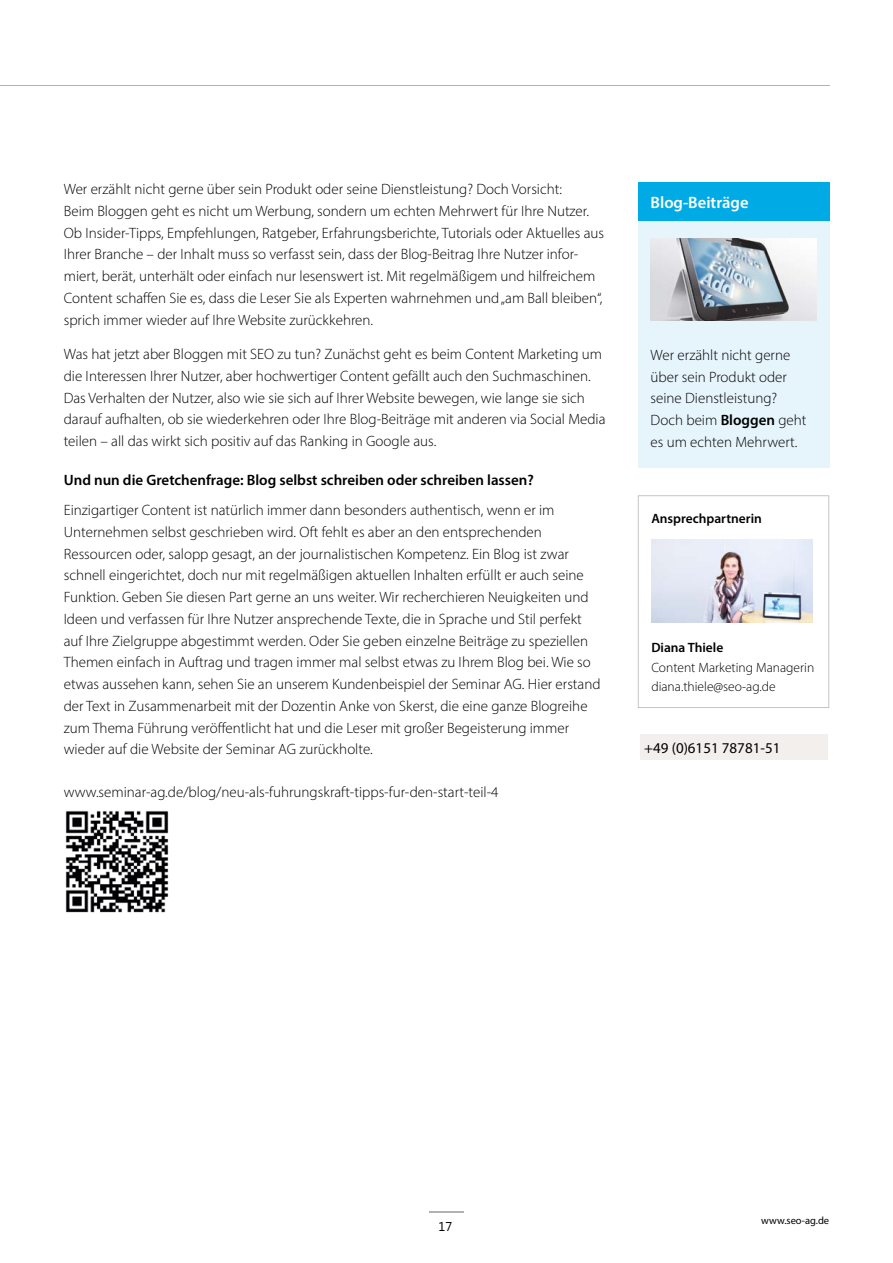
<style>
.page{position:relative;width:893px;height:1263px;background:#fff}
.page>*{position:absolute;margin:0;border:0;box-sizing:border-box;transform-origin:0 0}
.t1{font:600 16.5px "Myriad Pro";color:#fff}
.t2{font:300 15px/21.8px "Myriad Pro";color:#000}
.t3{font:600 15px "Myriad Pro";color:#000}
.t4{font:15px "Myriad Pro";color:#000}
.t5{font:300 13.5px/19.5px "Myriad Pro";color:#000}
.t6{font:600 13.5px "Myriad Pro";color:#000}
.t7{font:12.75px "Segoe UI";color:#000}
.t8{font:10.5px "Myriad Pro";color:#000}
.s1{font-weight:600}
</style>
<div class="page">
<hr style="left:429px;top:1211px;width:34px;height:2px;background:#b1b2b3">
<hr style="left:0;top:85px;width:829px;height:1px;background:#b1b2b3">
<div style="left:640px;top:734px;width:187px;height:26px;background:#f3efed"></div>
<svg style="left:638px;top:495px;width:191px;height:213px"></svg>
<div style="left:638px;top:183px;width:191px;height:38px;background:#00aae4"></div>
<div style="left:638px;top:221px;width:191px;height:247px;background:#e6f4fc"></div>
<img style="left:651px;top:238px;width:165px;height:83px">
<img style="left:65px;top:811px;width:104px;height:102px">
<p class="t2" style="left:64px;top:178px;width:542px">Wer erzählt nicht gerne über sein Produkt oder seine Dienstleistung? Doch Vorsicht:<br>Beim Bloggen geht es nicht um Werbung, sondern um echten Mehrwert für Ihre Nutzer.<br>Ob Insider-Tipps, Empfehlungen, Ratgeber, Erfahrungsberichte, Tutorials oder Aktuelles aus Ihrer Branche – der Inhalt muss so verfasst sein, dass der Blog-Beitrag Ihre Nutzer infor&shy;miert, berät, unterhält oder einfach nur lesenswert ist. Mit regelmäßigem und hilfreichem Content schaffen Sie es, dass die Leser Sie als Experten wahrnehmen und „am Ball bleiben“, sprich immer wieder auf Ihre Website zurückkehren.</p>
<p class="t2" style="left:64px;top:343px;width:543px">Was hat jetzt aber Bloggen mit SEO zu tun? Zunächst geht es beim Content Marketing um die Interessen Ihrer Nutzer, aber hochwertiger Content gefällt auch den Suchmaschinen.<br>Das Verhalten der Nutzer, also wie sie sich auf Ihrer Website bewegen, wie lange sie sich darauf aufhalten, ob sie wiederkehren oder Ihre Blog-Beiträge mit anderen via Social Media teilen – all das wirkt sich positiv auf das Ranking in Google aus.</p>
<p class="t3" style="left:64px;top:470px;width:472px">Und nun die Gretchenfrage: Blog selbst schreiben oder schreiben lassen?</p>
<p class="t2" style="left:64px;top:499px;width:538px">Einzigartiger Content ist natürlich immer dann besonders authentisch, wenn er im Unternehmen selbst geschrieben wird. Oft fehlt es aber an den entsprechenden Ressourcen oder, salopp gesagt, an der journalistischen Kompetenz. Ein Blog ist zwar schnell eingerichtet, doch nur mit regelmäßigen aktuellen Inhalten erfüllt er auch seine Funktion. Geben Sie diesen Part gerne an uns weiter. Wir recherchieren Neuigkeiten und Ideen und verfassen für Ihre Nutzer ansprechende Texte, die in Sprache und Stil perfekt auf Ihre Zielgruppe abgestimmt werden. Oder Sie geben einzelne Beiträge zu speziellen Themen einfach in Auftrag und tragen immer mal selbst etwas zu Ihrem Blog bei. Wie so etwas aussehen kann, sehen Sie an unserem Kundenbeispiel der Seminar AG. Hier erstand der Text in Zusammenarbeit mit der Dozentin Anke von Skerst, die eine ganze Blogreihe zum Thema Führung veröffentlicht hat und die Leser mit großer Begeisterung immer wieder auf die Website der Seminar AG zurückholte.</p>
<p class="t2" style="left:64px;top:781px;width:436px">www.seminar-ag.de/blog/neu-als-fuhrungskraft-tipps-fur-den-start-teil-4</p>
<p class="t1" style="left:651px;top:192px;width:99px">Blog-Beiträge</p>
<p class="t2" style="left:651px;top:344px;width:157px">Wer erzählt nicht gerne über sein Produkt oder seine Dienstleistung?<br>Doch beim <span class="s1">Bloggen</span> geht es um echten Mehrwert.</p>
<p class="t6" style="left:651px;top:510px;width:112px">Ansprechpartnerin</p>
<p class="t6" style="left:651px;top:639px;width:73px">Diana Thiele</p>
<p class="t5" style="left:651px;top:657px;width:164px">Content Marketing Managerin diana.thiele@seo-ag.de</p>
<p class="t4" style="left:644px;top:738px;width:138px">+49 (0)6151 78781-51</p>
<p class="t7" style="left:439px;top:1218px;width:15px">17</p>
<p class="t8" style="left:761px;top:1214px;width:69px">www.seo-ag.de</p>
</div>
